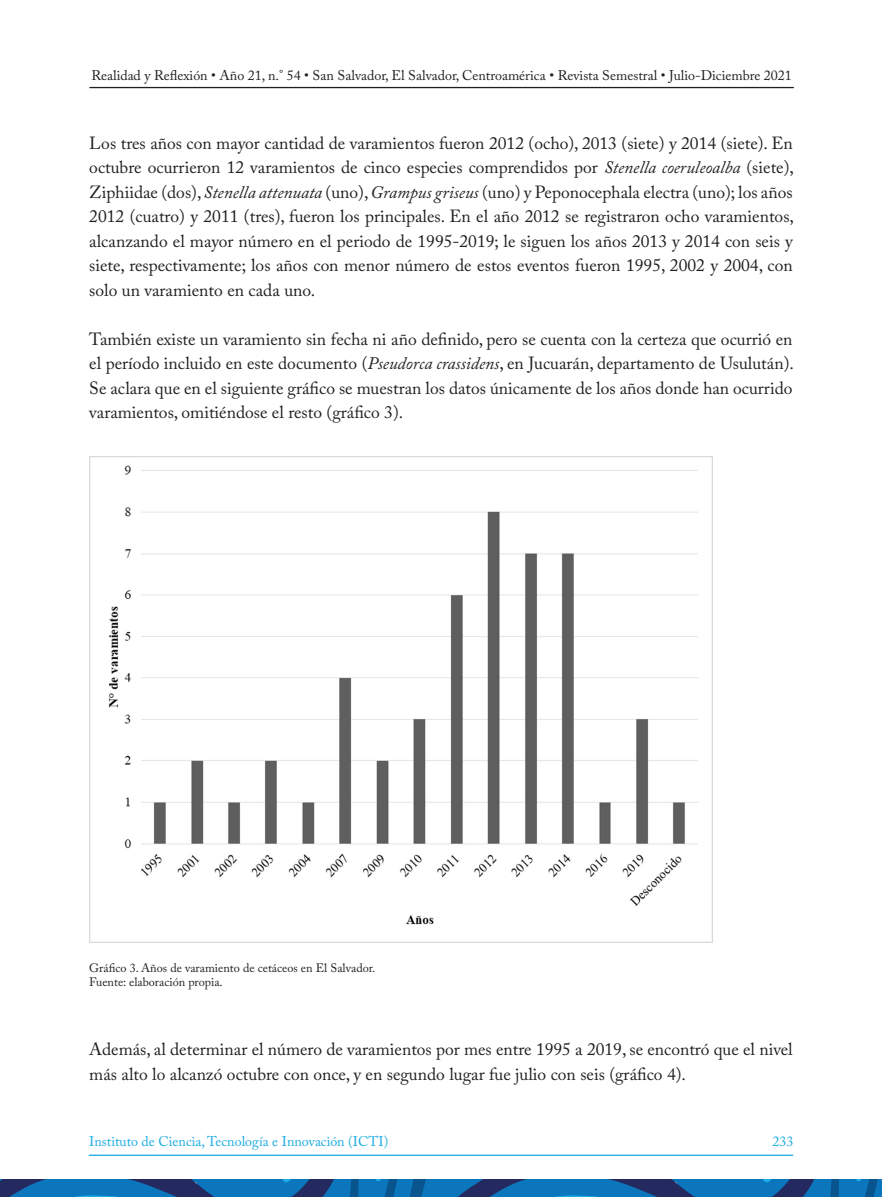
<style>
.page{position:relative;width:882px;height:1197px;background:#fff}
.page>*{position:absolute;margin:0;border:0;box-sizing:border-box;transform-origin:0 0}
.t1{font:17.5px/24.5px "Adobe Caslon Pro";color:#231f20;text-align:justify}
.t2{font:14px "Adobe Caslon Pro";color:#231f20}
.t3{font:14px "Adobe Caslon Pro";color:#1bace3}
.t4{font:12.25px/14.7px "Adobe Caslon Pro";color:#231f20}
.s1{font-style:italic}
</style>
<div class="page">
<svg style="left:0;top:1180px;width:882px;height:17px"></svg>
<hr style="left:89px;top:1155px;width:704px;height:1px;background:#1bace3">
<hr style="left:90px;top:87px;width:703px;height:1px;background:#231f20">
<img style="left:89px;top:456px;width:623px;height:486px">
<p class="t2" style="left:91px;top:67px;width:702px">Realidad y Reflexión • Año 21, n.° 54 • San Salvador, El Salvador, Centroamérica • Revista Semestral • Julio-Diciembre 2021</p>
<p class="t1" style="left:89px;top:130px;width:706px">Los tres años con mayor cantidad de varamientos fueron 2012 (ocho), 2013 (siete) y 2014 (siete). En octubre ocurrieron 12 varamientos de cinco especies comprendidos por <span class="s1">Stenella coeruleoalba</span> (siete), Ziphiidae (dos), <span class="s1">Stenella attenuata</span> (uno), <span class="s1">Grampus griseus</span> (uno) y Peponocephala electra (uno); los años 2012 (cuatro) y 2011 (tres), fueron los principales. En el año 2012 se registraron ocho varamientos, alcanzando el mayor número en el periodo de 1995-2019; le siguen los años 2013 y 2014 con seis y siete, respectivamente; los años con menor número de estos eventos fueron 1995, 2002 y 2004, con solo un varamiento en cada uno.</p>
<p class="t1" style="left:89px;top:326px;width:706px">También existe un varamiento sin fecha ni año definido, pero se cuenta con la certeza que ocurrió en el período incluido en este documento (<span class="s1">Pseudorca crassidens</span>, en Jucuarán, departamento de Usulután).<br>Se aclara que en el siguiente gráfico se muestran los datos únicamente de los años donde han ocurrido varamientos, omitiéndose el resto (gráfico 3).</p>
<p class="t4" style="left:89px;top:960px;width:288px">Gráfico 3. Años de varamiento de cetáceos en El Salvador.<br>Fuente: elaboración propia.</p>
<p class="t1" style="left:89px;top:1037px;width:705px">Además, al determinar el número de varamientos por mes entre 1995 a 2019, se encontró que el nivel más alto lo alcanzó octubre con once, y en segundo lugar fue julio con seis (gráfico 4).</p>
<p class="t3" style="left:89px;top:1133px;width:301px">Instituto de Ciencia, Tecnología e Innovación (ICTI)</p>
<p class="t3" style="left:772px;top:1133px;width:22px">233</p>
</div>
